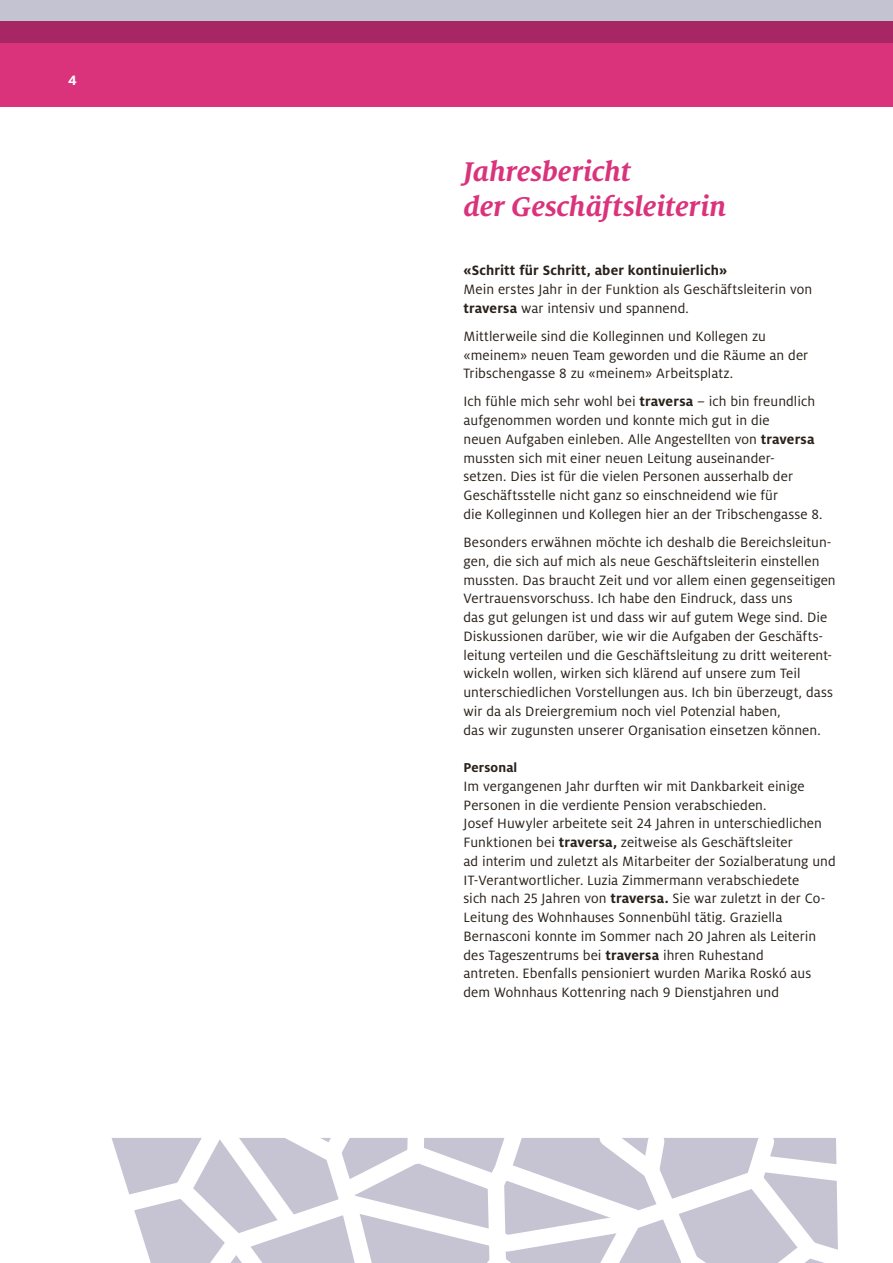
<style>
.page{position:relative;width:893px;height:1263px;background:#fff}
.page>*{position:absolute;margin:0;border:0;box-sizing:border-box;transform-origin:0 0}
.t1{font:italic 700 30px/34.5px "Milo Serif OT";letter-spacing:-.005em;color:#da337c}
.t2{font:15px/18.8px "Milo OT";letter-spacing:.005em;color:#29211a}
.t3{font:700 15px "Milo OT";letter-spacing:.005em;color:#29211a}
.t4{font:700 15px "Milo OT";color:#fff}
.t5{font:700 14.25px "Milo OT";letter-spacing:.01em;color:#29211a}
.s1{font-weight:700}
</style>
<div class="page">
<div style="left:0;top:0;width:893px;height:43px;background:#c4c3d1"></div>
<svg style="left:0;top:21px;width:893px;height:85px;background:#cc2f76"></svg>
<svg style="left:111px;top:1138px;width:727px;height:125px"></svg>
<p class="t4" style="left:68px;top:72px;width:10px">4</p>
<h1 class="t1" style="left:463px;top:155px;width:264px">Jahresbericht<br>der Geschäftsleiterin</h1>
<p class="t3" style="left:463px;top:262px;width:265px">«Schritt für Schritt, aber kontinuierlich»</p>
<p class="t2" style="left:463px;top:280px;width:350px">Mein erstes Jahr in der Funktion als Geschäftsleiterin von <span class="s1">traversa</span> war intensiv und spannend.</p>
<p class="t2" style="left:463px;top:327px;width:346px">Mittlerweile sind die Kolleginnen und Kollegen zu «meinem» neuen Team geworden und die Räume an der<br>Tribschengasse 8 zu «meinem» Arbeitsplatz.</p>
<p class="t2" style="left:463px;top:392px;width:361px">Ich fühle mich sehr wohl bei <span class="s1">traversa</span> – ich bin freundlich aufgenommen worden und konnte mich gut in die<br>neuen Aufgaben einleben. Alle Angestellten von <span class="s1">traversa </span>mussten sich mit einer neuen Leitung auseinander-<br>setzen. Dies ist für die vielen Personen ausserhalb der Geschäftsstelle nicht ganz so einschneidend wie für<br>die Kolleginnen und Kollegen hier an der Tribschengasse 8.</p>
<p class="t2" style="left:463px;top:533px;width:374px">Besonders erwähnen möchte ich deshalb die Bereichsleitun&shy;gen, die sich auf mich als neue Geschäftsleiterin einstellen mussten. Das braucht Zeit und vor allem einen gegenseitigen Vertrauensvorschuss. Ich habe den Eindruck, dass uns<br>das gut gelungen ist und dass wir auf gutem Wege sind. Die Diskussionen darüber, wie wir die Aufgaben der Geschäfts&shy;leitung verteilen und die Geschäftsleitung zu dritt weiterent&shy;wickeln wollen, wirken sich klärend auf unsere zum Teil unterschiedlichen Vorstellungen aus. Ich bin überzeugt, dass wir da als Dreiergremium noch viel Potenzial haben,<br>das wir zugunsten unserer Organisation einsetzen können.</p>
<p class="t5" style="left:463px;top:760px;width:55px">Personal</p>
<p class="t2" style="left:463px;top:777px;width:374px">Im vergangenen Jahr durften wir mit Dankbarkeit einige Personen in die verdiente Pension verabschieden.<br>Josef Huwyler arbeitete seit 24 Jahren in unterschiedlichen Funktionen bei <span class="s1">traversa,</span> zeitweise als Geschäftsleiter<br>ad interim und zuletzt als Mitarbeiter der Sozialberatung und IT-Verantwortlicher. Luzia Zimmermann verabschiedete<br>sich nach 25 Jahren von <span class="s1">traversa.</span> Sie war zuletzt in der Co-Leitung des Wohnhauses Sonnenbühl tätig. Graziella Bernasconi konnte im Sommer nach 20 Jahren als Leiterin des Tageszentrums bei <span class="s1">traversa</span> ihren Ruhestand<br>antreten. Ebenfalls pensioniert wurden Marika Roskó aus dem Wohnhaus Kottenring nach 9 Dienstjahren und</p>
</div>
